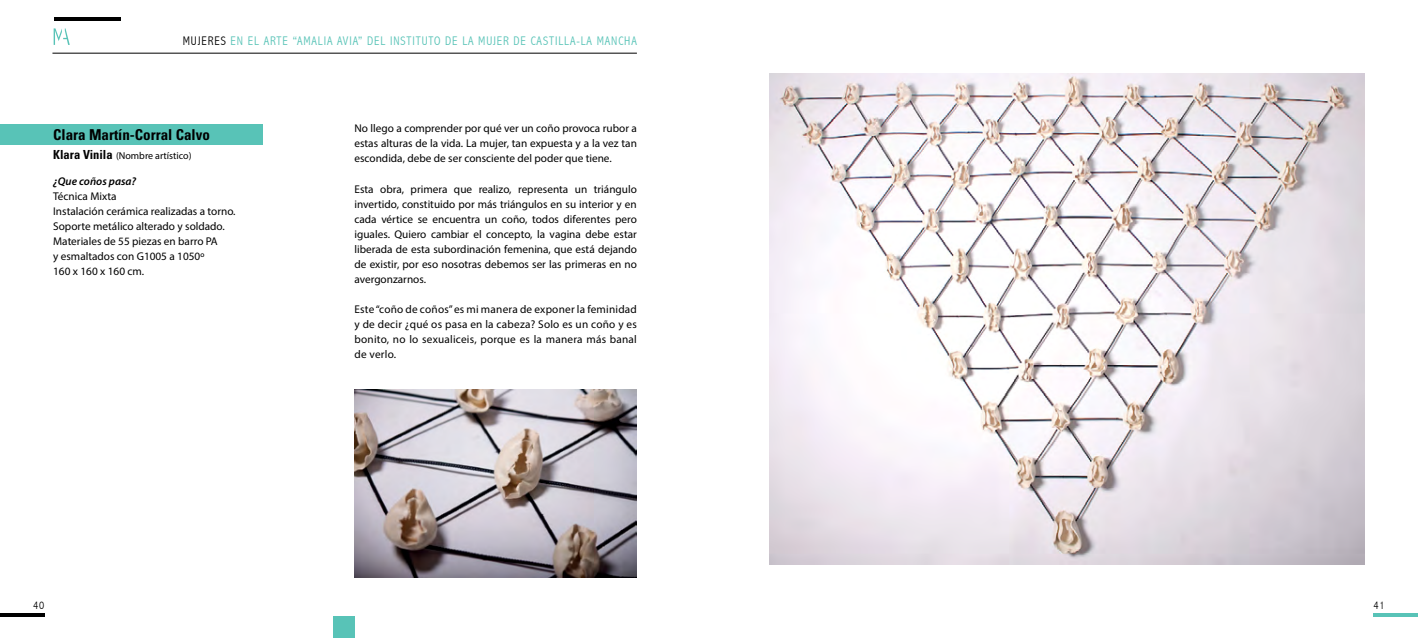
<style>
.page{position:relative;width:1418px;height:638px;background:#fff}
.page>*{position:absolute;margin:0;border:0;box-sizing:border-box;transform-origin:0 0}
.t1{font:700 condensed 15px "Univers";color:#000}
.t2{font:300 condensed 12.5px "Abadi";letter-spacing:.07em;color:#58c3b7}
.t3{font:11.25px/15px "Myriad Pro";color:#000;text-align:justify}
.t4{font:italic 600 11.25px "Myriad Pro";color:#000}
.t5{font:300 condensed 11.25px "Abadi";color:#000}
.t6{font:10px "Myriad Pro";color:#000}
.s1{color:#000}
.s2{font-family:"Univers";font-weight:700;font-stretch:condensed;font-size:12.5px}
</style>
<div class="page">
<hr style="left:0;top:613px;width:45px;height:4px;background:#000">
<hr style="left:1373px;top:613px;width:44px;height:4px;background:#58c3b7">
<div style="left:0;top:124px;width:262px;height:20px;background:#58c3b7"></div>
<hr style="left:52px;top:53px;width:585px;height:1px;background:#000">
<hr style="left:54px;top:17px;width:66px;height:4px;background:#000">
<svg style="left:54px;top:28px;width:16px;height:17px"></svg>
<div style="left:334px;top:617px;width:21px;height:21px;background:#58c3b7"></div>
<img style="left:354px;top:389px;width:283px;height:189px">
<img style="left:769px;top:73px;width:595px;height:491px">
<p class="t2" style="left:183px;top:33px;width:455px"><span class="s1">MUJERES</span> EN EL ARTE “AMALIA AVIA” DEL INSTITUTO DE LA MUJER DE CASTILLA-LA MANCHA</p>
<h1 class="t1" style="left:53px;top:126px;width:158px">Clara Martín-Corral Calvo</h1>
<h1 class="t1" style="left:59px;top:126px;width:68px">Alicia Díaz</h1>
<p class="t6" style="left:53px;top:149px;width:140px"><span class="s2">Klara Vinila</span> (Nombre artístico)</p>
<p class="t4" style="left:53px;top:174px;width:85px">¿Que coños pasa?</p>
<p class="t3" style="left:53px;top:188px;width:184px;text-align:left">Técnica Mixta<br>Instalación cerámica realizadas a torno.<br>Soporte metálico alterado y soldado.<br>Materiales de 55 piezas en barro PA<br>y esmaltados con G1005 a 1050º<br>160 x 160 x 160 cm.</p>
<p class="t3" style="left:354px;top:121px;width:284px">No llego a comprender por qué ver un coño provoca rubor a estas alturas de la vida. La mujer, tan expuesta y a la vez tan escondida, debe de ser consciente del poder que tiene.</p>
<p class="t3" style="left:354px;top:181px;width:284px">Esta obra, primera que realizo, representa un triángulo invertido, constituido por más triángulos en su interior y en cada vértice se encuentra un coño, todos diferentes pero iguales. Quiero cambiar el concepto, la vagina debe estar liberada de esta subordinación femenina, que está dejando de existir, por eso nosotras debemos ser las primeras en no avergonzarnos.</p>
<p class="t3" style="left:354px;top:301px;width:284px">Este “coño de coños” es mi manera de exponer la feminidad y de decir ¿qué os pasa en la cabeza? Solo es un coño y es bonito, no lo sexualiceis, porque es la manera más banal de verlo.</p>
<p class="t5" style="left:33px;top:598px;width:13px">40</p>
<p class="t5" style="left:1373px;top:598px;width:13px">41</p>
</div>
